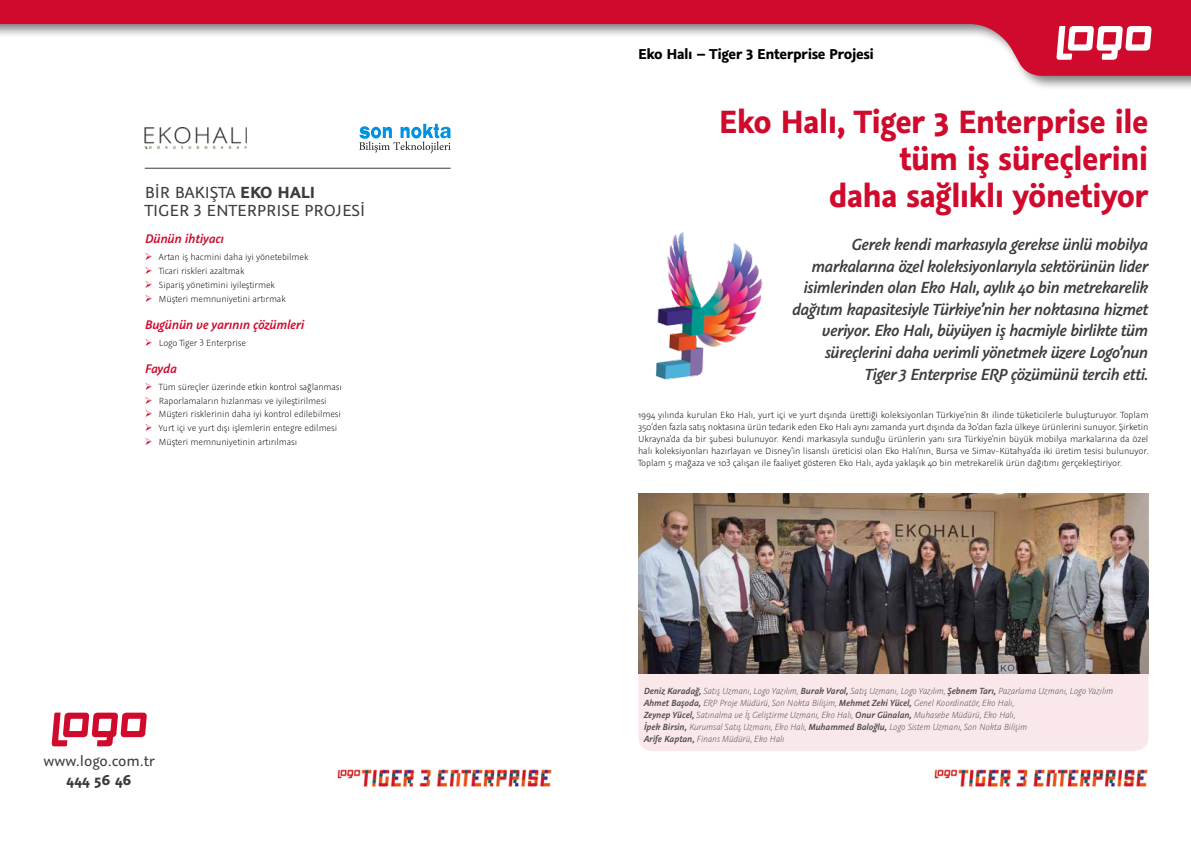
<style>
.page{position:relative;width:1191px;height:842px;background:#fff}
.page>*{position:absolute;margin:0;border:0;box-sizing:border-box;transform-origin:0 0}
.t1{font:700 36px/37.2px "Graublau Sans";letter-spacing:-.02em;color:#cf0a2c;text-align:right;scale:.95 1}
.t2{font:italic 18px/21.6px "Graublau Sans Smbold";letter-spacing:-.035em;color:#3c3c3b;text-align:right}
.t3{font:18px/18px "Graublau Sans";color:#3c3c3b}
.t4{font:700 16px "Graublau Sans";letter-spacing:-.025em;color:#000}
.t5{font:16px "Graublau Sans";color:#3c3c3b}
.t6{font:700 16px "Graublau Sans";color:#3c3c3b}
.t7{font:italic 14px "Graublau Sans Smbold";letter-spacing:-.02em;color:#cf0a2c}
.t8{font:300 10px/12px "Graublau Sans";letter-spacing:-.01em;color:#000;text-align:justify}
.t9{font:italic 300 10px/12px "Graublau Sans";letter-spacing:-.015em;color:#4c4a4b;scale:.96 1}
.s1{font-weight:700}
.s2{color:#cf0a2c}
.s3{font-family:"Graublau Sans Smbold";font-weight:400}
</style>
<div class="page">
<div style="left:0;top:0;width:1191px;height:91px;background:#000;opacity:.5"></div>
<svg style="left:0;top:0;width:1191px;height:76px"></svg>
<svg style="left:51px;top:712px;width:96px;height:34px"></svg>
<svg style="left:1056px;top:26px;width:95px;height:34px"></svg>
<div style="left:638px;top:496px;width:510px;height:255px;background:#fae7ea;border-radius:14px"></div>
<img style="left:638px;top:493px;width:510px;height:181px">
<img style="left:655px;top:232px;width:108px;height:148px">
<img style="left:145px;top:128px;width:101px;height:22px">
<hr style="left:145px;top:168px;width:306px;height:1px;background:#3c3c3b">
<svg style="left:359px;top:124px;width:92px;height:29px"></svg>
<img style="left:934px;top:769px;width:214px;height:18px">
<img style="left:337px;top:769px;width:215px;height:18px">
<h2 class="t3" style="left:145px;top:183px;width:222px">BİR BAKIŞTA <span class="s1">EKO HALI<br></span>TIGER 3 ENTERPRISE PROJESİ</h2>
<h3 class="t7" style="left:145px;top:230px;width:81px">Dünün ihtiyacı</h3>
<p class="t8" style="left:145px;top:251px;width:165px"><span class="s2">➢</span> Artan iş hacmini daha iyi yönetebilmek</p>
<p class="t8" style="left:145px;top:265px;width:101px"><span class="s2">➢</span> Ticari riskleri azaltmak</p>
<p class="t8" style="left:145px;top:279px;width:132px"><span class="s2">➢</span> Sipariş yönetimini iyileştirmek</p>
<p class="t8" style="left:145px;top:292px;width:142px"><span class="s2">➢</span> Müşteri memnuniyetini artırmak</p>
<h3 class="t7" style="left:145px;top:315px;width:161px">Bugünün ve yarının çözümleri</h3>
<p class="t8" style="left:145px;top:337px;width:103px"><span class="s2">➢</span> Logo Tiger 3 Enterprise</p>
<h3 class="t7" style="left:145px;top:359px;width:34px">Fayda</h3>
<p class="t8" style="left:145px;top:381px;width:199px"><span class="s2">➢</span> Tüm süreçler üzerinde etkin kontrol sağlanması</p>
<p class="t8" style="left:145px;top:395px;width:183px"><span class="s2">➢</span> Raporlamaların hızlanması ve iyileştirilmesi</p>
<p class="t8" style="left:145px;top:408px;width:197px"><span class="s2">➢</span> Müşteri risklerinin daha iyi kontrol edilebilmesi</p>
<p class="t8" style="left:145px;top:422px;width:194px"><span class="s2">➢</span> Yurt içi ve yurt dışı işlemlerin entegre edilmesi</p>
<p class="t8" style="left:145px;top:436px;width:154px"><span class="s2">➢</span> Müşteri memnuniyetinin artırılması</p>
<h3 class="t5" style="left:43px;top:752px;width:113px">www.logo.com.tr</h3>
<h3 class="t6" style="left:67px;top:770px;width:67px">444 56 46</h3>
<h3 class="t4" style="left:638px;top:44px;width:237px">Eko Halı – Tiger 3 Enterprise Projesi</h3>
<h1 class="t1" style="left:719px;top:103px;width:454px">Eko Halı, Tiger 3 Enterprise ile tüm iş süreçlerini<br>daha sağlıklı yönetiyor</h1>
<p class="t2" style="left:792px;top:233px;width:358px">Gerek kendi markasıyla gerekse ünlü mobilya markalarına özel koleksiyonlarıyla sektörünün lider isimlerinden olan Eko Halı, aylık 40 bin metrekarelik dağıtım kapasitesiyle Türkiye’nin her noktasına hizmet veriyor. Eko Halı, büyüyen iş hacmiyle birlikte tüm süreçlerini daha verimli yönetmek üzere Logo’nun Tiger 3 Enterprise ERP çözümünü tercih etti.</p>
<p class="t8" style="left:638px;top:409px;width:512px">1994 yılında kurulan Eko Halı, yurt içi ve yurt dışında ürettiği koleksiyonları Türkiye’nin 81 ilinde tüketicilerle buluşturuyor. Toplam 350’den fazla satış noktasına ürün tedarik eden Eko Halı aynı zamanda yurt dışında da 30’dan fazla ülkeye ürünlerini sunuyor. Şirketin Ukrayna’da da bir şubesi bulunuyor. Kendi markasıyla sunduğu ürünlerin yanı sıra Türkiye’nin büyük mobilya markalarına da özel halı koleksiyonları hazırlayan ve Disney’in lisanslı üreticisi olan Eko Halı’nın, Bursa ve Simav-Kütahya’da iki üretim tesisi bulunuyor.<br>Toplam 5 mağaza ve 103 çalışan ile faaliyet gösteren Eko Halı, ayda yaklaşık 40 bin metrekarelik ürün dağıtımı gerçekleştiriyor.</p>
<p class="t9" style="left:643px;top:685px;width:490px"><span class="s3">Deniz Karadağ,</span> Satış Uzmanı, Logo Yazılım, <span class="s3">Burak Varol,</span> Satış Uzmanı, Logo Yazılım, <span class="s3">Şebnem Tarı,</span> Pazarlama Uzmanı, Logo Yazılım <span class="s3">Ahmet Başoda,</span> ERP Proje Müdürü, Son Nokta Bilişim, <span class="s3">Mehmet Zeki Yücel,</span> Genel Koordinatör, Eko Halı,<br><span class="s3">Zeynep Yücel,</span> Satınalma ve İş Geliştirme Uzmanı, Eko Halı, <span class="s3">Onur Günalan,</span> Muhasebe Müdürü, Eko Halı,<br><span class="s3">İpek Birsin,</span> Kurumsal Satış Uzmanı, Eko Halı, <span class="s3">Muhammed Baloğlu,</span> Logo Sistem Uzmanı, Son Nokta Bilişim<br><span class="s3">Arife Kaptan,</span> Finans Müdürü, Eko Halı</p>
</div>
